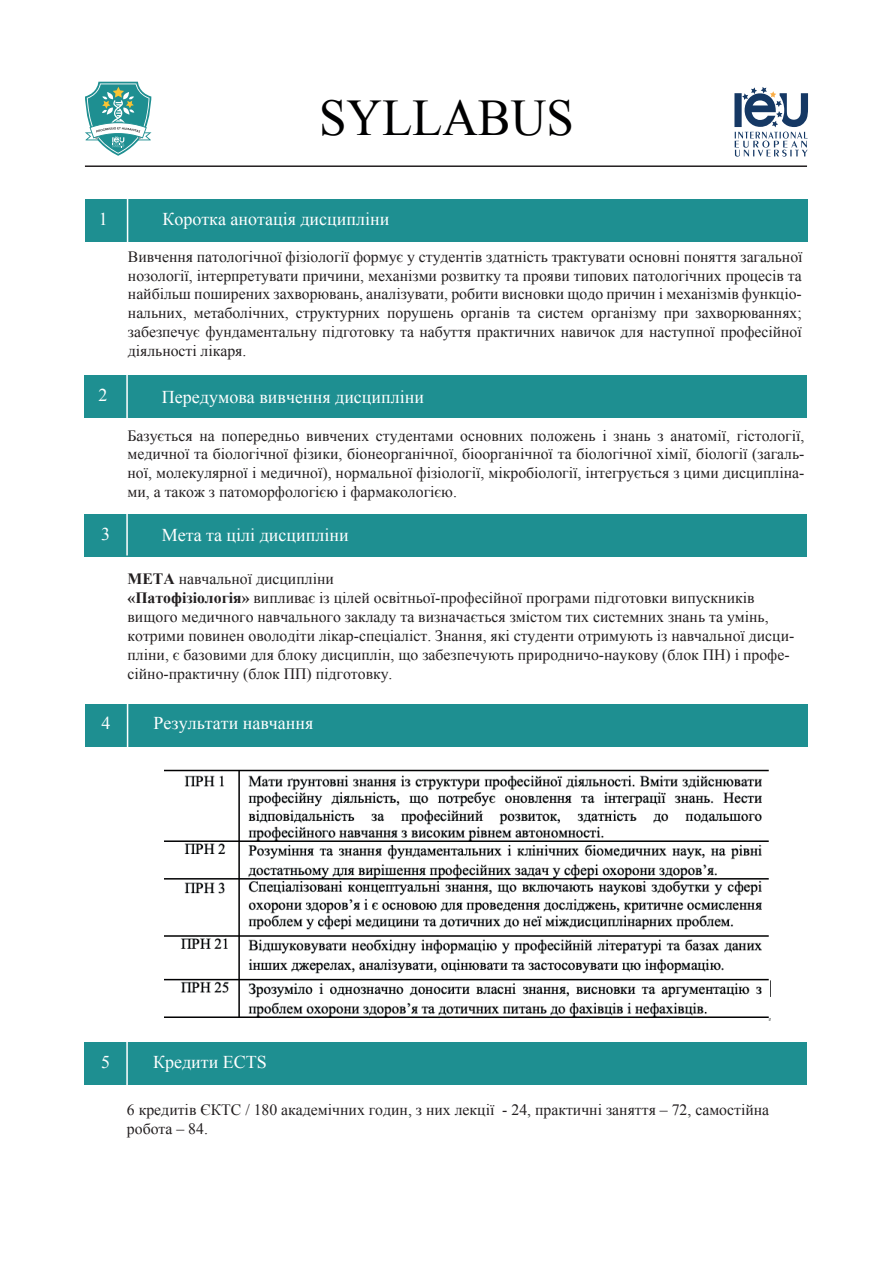
<style>
.page{position:relative;width:893px;height:1263px;background:#fff}
.page>*{position:absolute;margin:0;border:0;box-sizing:border-box;transform-origin:0 0}
.t1{font:51.45px "Times New Roman";color:#000001;scale:.96 1}
.t2{font:18px "Times New Roman";color:#fff}
.t3{font:15.75px/18.9px "Times New Roman";color:#231f20;text-align:justify}
.s1{font-weight:700}
</style>
<div class="page">
<div style="left:85px;top:199px;width:723px;height:43px;background:#1e8f91"></div>
<hr style="left:127px;top:195px;width:1px;height:51px;background:#fff">
<div style="left:85px;top:375px;width:722px;height:43px;background:#1e8f91"></div>
<hr style="left:126px;top:371px;width:2px;height:51px;background:#fff">
<div style="left:85px;top:514px;width:722px;height:43px;background:#1e8f91"></div>
<hr style="left:126px;top:504px;width:2px;height:51px;background:#fff">
<div style="left:734px;top:93px;width:8px;height:34px;background:#899bb1"></div>
<svg style="left:735px;top:87px;width:73px;height:70px"></svg>
<hr style="left:85px;top:165px;width:722px;height:2px;background:#231f20">
<div style="left:85px;top:704px;width:723px;height:42px;background:#1e8f91"></div>
<hr style="left:127px;top:699px;width:1px;height:51px;background:#fff">
<div style="left:85px;top:1043px;width:722px;height:42px;background:#1e8f91"></div>
<hr style="left:126px;top:1038px;width:2px;height:51px;background:#fff">
<svg style="left:85px;top:82px;width:66px;height:74px"></svg>
<img style="left:164px;top:769px;width:606px;height:252px">
<h1 class="t1" style="left:319px;top:83px;width:267px">SYLLABUS</h1>
<p class="t2" style="left:99px;top:207px;width:10px">1</p>
<p class="t2" style="left:162px;top:207px;width:228px">Коротка анотація дисципліни</p>
<p class="t3" style="left:128px;top:247px;width:676px">Вивчення патологічної фізіології формує у студентів здатність трактувати основні поняття загальної нозології, інтерпретувати причини, механізми розвитку та прояви типових патологічних процесів та найбільш поширених захворювань, аналізувати, робити висновки щодо причин і механізмів функціо&shy;нальних, метаболічних, структурних порушень органів та систем організму при захворюваннях; забезпечує фундаментальну підготовку та набуття практичних навичок для наступної професійної діяльності лікаря.</p>
<p class="t2" style="left:98px;top:383px;width:10px">2</p>
<p class="t2" style="left:162px;top:384px;width:264px">Передумова вивчення дисципліни</p>
<p class="t3" style="left:127px;top:426px;width:678px">Базується на попередньо вивчених студентами основних положень і знань з анатомії, гістології, медичної та біологічної фізики, біонеорганічної, біоорганічної та біологічної хімії, біології (загаль&shy;ної, молекулярної і медичної), нормальної фізіології, мікробіології, інтегрується з цими дисципліна&shy;ми, а також з патоморфологією і фармакологією.</p>
<p class="t2" style="left:101px;top:522px;width:10px">3</p>
<p class="t2" style="left:162px;top:523px;width:188px">Мета та цілі дисципліни</p>
<p class="t3" style="left:127px;top:569px;width:668px;text-align:left"><span class="s1">МЕТА</span> навчальної дисципліни<br><span class="s1">«Патофізіологія»</span> випливає із цілей освітньої-професійної програми підготовки випускників вищого медичного навчального закладу та визначається змістом тих системних знань та умінь, котрими повинен оволодіти лікар-спеціаліст. Знання, які студенти отримують із навчальної дисци&shy;пліни, є базовими для блоку дисциплін, що забезпечують природничо-наукову (блок ПН) і профе&shy;сійно-практичну (блок ПП) підготовку.</p>
<p class="t2" style="left:102px;top:711px;width:10px">4</p>
<p class="t2" style="left:154px;top:711px;width:161px">Результати навчання</p>
<p class="t2" style="left:101px;top:1050px;width:10px">5</p>
<p class="t2" style="left:153px;top:1050px;width:115px">Кредити ECTS</p>
<p class="t3" style="left:127px;top:1100px;width:644px">6 кредитів ЄКТС / 180 академічних годин, з них лекції - 24, практичні заняття – 72, самостійна робота – 84.</p>
</div>
